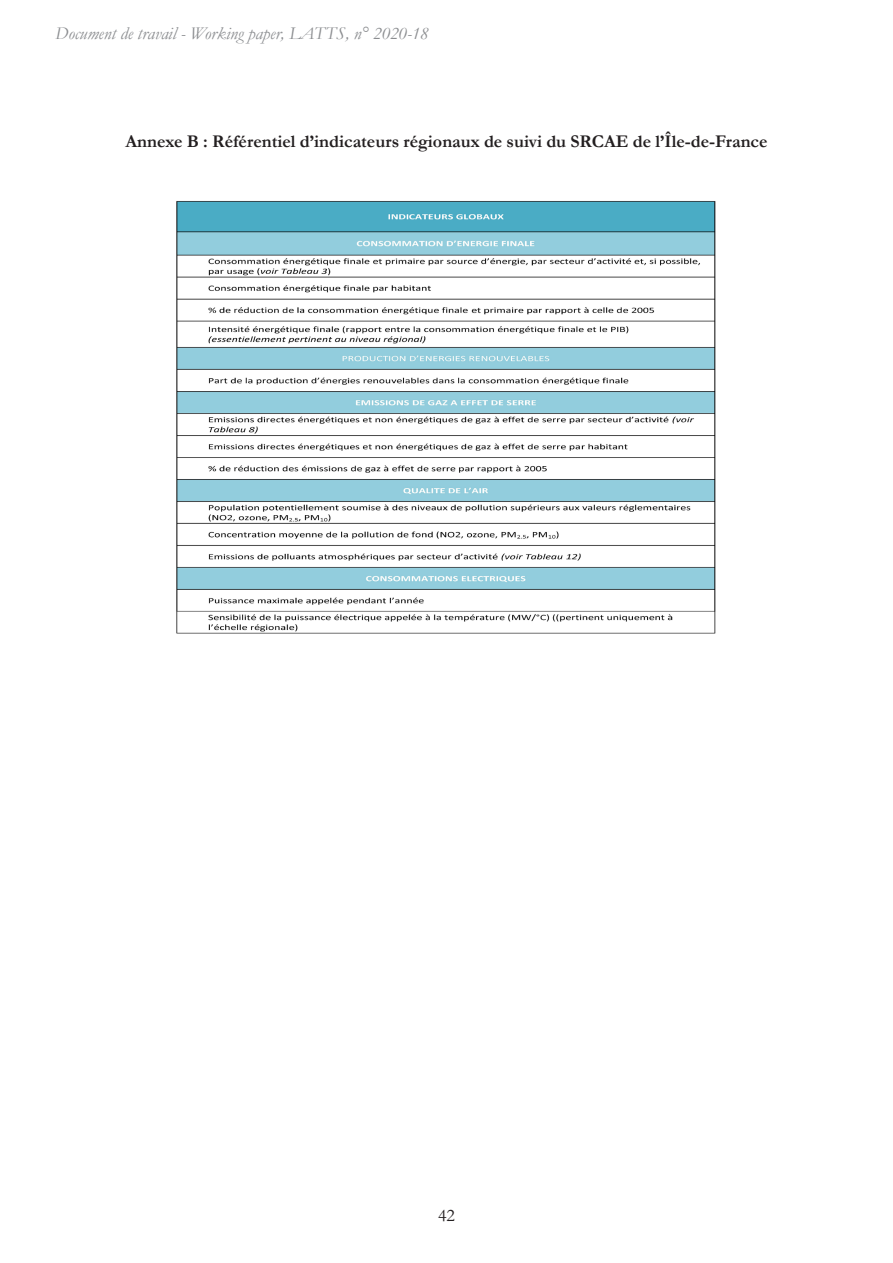
<style>
.page{position:relative;width:893px;height:1263px;background:#fff}
.page>*{position:absolute;margin:0;border:0;box-sizing:border-box;transform-origin:0 0}
.Titre_tableaux{font:700 18px "Garamond";color:#231f20}
.t1{font:italic 18px "Garamond";color:#8b8d90}
.t2{font:18px "Garamond";color:#231f20}
</style>
<div class="page">
<img style="left:176px;top:201px;width:540px;height:433px">
<p class="t1" style="left:55px;top:22px;width:375px">Document de travail - Working paper, LATTS, n° 2020-18</p>
<p class="Titre_tableaux" style="left:125px;top:129px;width:644px">Annexe B : Référentiel d’indicateurs régionaux de suivi du SRCAE de l’Île-de-France</p>
<p class="t2" style="left:438px;top:1203px;width:18px">42</p>
</div>
